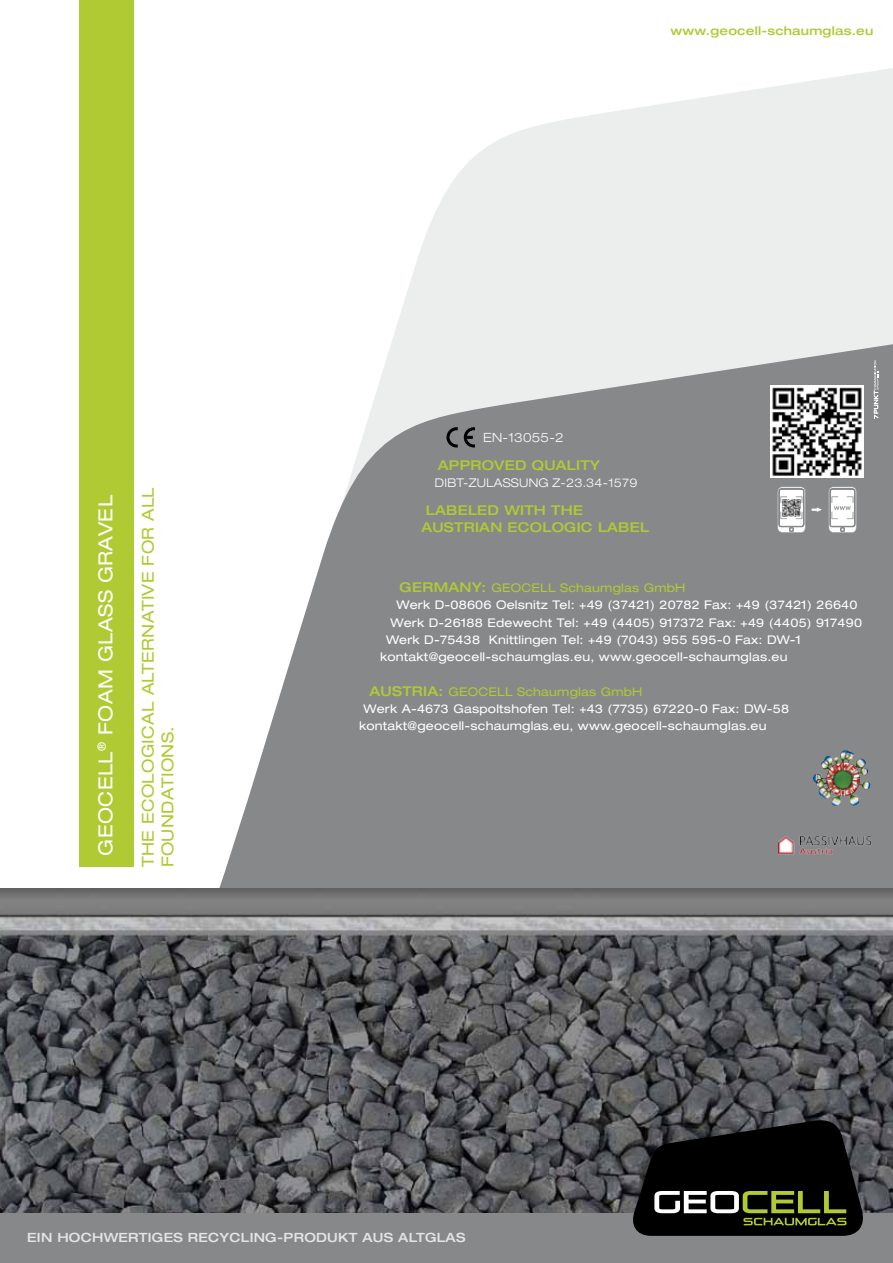
<style>
.page{position:relative;width:893px;height:1263px;background:#fff}
.page>*{position:absolute;margin:0;border:0;box-sizing:border-box;transform-origin:0 0}
.t1{font:expanded 19.5px "Helvetica Neue LT Pro";letter-spacing:.02em;color:#fff}
.t2{font:expanded 16.5px/19.5px "Helvetica Neue LT Std";letter-spacing:.02em;color:#b0ca34}
.t3{font:500 expanded 13.5px/17.2px "Helvetica Neue LT Std";letter-spacing:.02em;color:#b0ca34}
.t4{font:500 expanded 12.75px "Helvetica Neue LT Pro";letter-spacing:.02em;color:#e3e4e4}
.t5{font:300 expanded 12.75px "Helvetica Neue LT Std";letter-spacing:.02em;color:#fafbfb}
.t6{font:expanded 12px "Helvetica Neue LT Pro";letter-spacing:.02em;color:#fff}
.t7{font:expanded 12px "Helvetica Neue LT Pro";letter-spacing:.02em;color:#b0ca34}
.t8{font:300 expanded 12px "Helvetica Neue LT Std";letter-spacing:.02em;color:#fff}
.t9{font:500 expanded 12px "Helvetica Neue LT Pro";letter-spacing:.02em;color:#b0ca34}
.s1{font-weight:500;font-size:13.5px}
</style>
<div class="page">
<svg style="left:407px;top:68px;width:486px;height:226px;fill:#eceded"></svg>
<svg style="left:219px;top:294px;width:674px;height:594px;background:#a4a5a6"></svg>
<div style="left:79px;top:0;width:54px;height:867px;background:#b0ca34"></div>
<img style="left:0;top:888px;width:893px;height:325px">
<div style="left:0;top:1213px;width:893px;height:50px;background:#87888a"></div>
<svg style="left:630px;top:1118px;width:236px;height:118px;background:#21221c"></svg>
<svg style="left:874px;top:361px;width:4px;height:58px"></svg>
<img style="left:832px;top:750px;width:14px;height:16px">
<img style="left:778px;top:834px;width:93px;height:21px">
<img style="left:771px;top:385px;width:92px;height:93px">
<svg style="left:829px;top:487px;width:28px;height:46px"></svg>
<svg style="left:812px;top:507px;width:10px;height:5px"></svg>
<svg style="left:778px;top:487px;width:28px;height:46px"></svg>
<img style="left:783px;top:499px;width:17px;height:17px">
<svg style="left:464px;top:427px;width:11px;height:20px"></svg>
<svg style="left:446px;top:427px;width:12px;height:20px"></svg>
<h1 class="t1" style="left:93px;top:855px;width:362px;rotate:-90deg">GEOCELL<sup>®</sup> FOAM GLASS GRAVEL</h1>
<h2 class="t2" style="left:138px;top:867px;width:382px;rotate:-90deg">THE ECOLOGICAL ALTERNATIVE FOR ALL<br>FOUNDATIONS.</h2>
<p class="t9" style="left:670px;top:23px;width:204px">www.geocell-schaumglas.eu</p>
<p class="t5" style="left:483px;top:430px;width:82px">EN-13055-2</p>
<p class="t3" style="left:438px;top:456px;width:164px">APPROVED QUALITY</p>
<p class="t8" style="left:435px;top:476px;width:204px">DIBT-ZULASSUNG Z-23.34-1579</p>
<p class="t3" style="left:421px;top:501px;width:229px;text-indent:4px">LABELED WITH THE<br>AUSTRIAN ECOLOGIC LABEL</p>
<p class="t7" style="left:400px;top:580px;width:287px"><span class="s1">GERMANY:</span> GEOCELL Schaumglas GmbH</p>
<p class="t6" style="left:397px;top:597px;width:462px">Werk D-08606 Oelsnitz Tel: +49 (37421) 20782 Fax: +49 (37421) 26640</p>
<p class="t6" style="left:391px;top:615px;width:473px">Werk D-26188 Edewecht Tel: +49 (4405) 917372 Fax: +49 (4405) 917490</p>
<p class="t6" style="left:386px;top:632px;width:417px">Werk D-75438 Knittlingen Tel: +49 (7043) 955 595-0 Fax: DW-1</p>
<p class="t6" style="left:380px;top:649px;width:409px">kontakt@geocell-schaumglas.eu, www.geocell-schaumglas.eu</p>
<p class="t7" style="left:370px;top:684px;width:274px"><span class="s1">AUSTRIA:</span> GEOCELL Schaumglas GmbH</p>
<p class="t6" style="left:364px;top:701px;width:427px">Werk A-4673 Gaspoltshofen Tel: +43 (7735) 67220-0 Fax: DW-58</p>
<p class="t6" style="left:359px;top:718px;width:409px">kontakt@geocell-schaumglas.eu, www.geocell-schaumglas.eu</p>
<p class="t4" style="left:27px;top:1229px;width:440px">EIN HOCHWERTIGES RECYCLING-PRODUKT AUS ALTGLAS</p>
</div>
